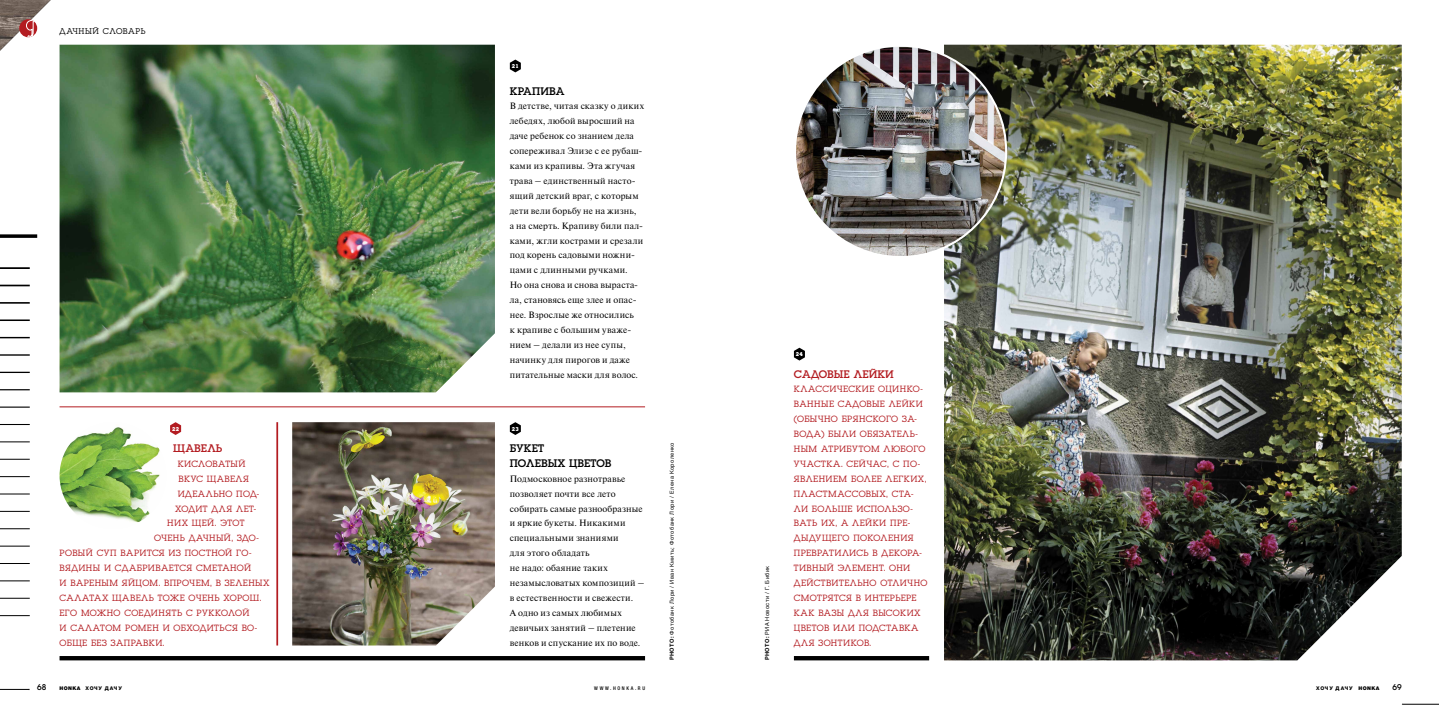
<style>
.page{position:relative;width:1439px;height:720px;background:#fff}
.page>*{position:absolute;margin:0;border:0;box-sizing:border-box;transform-origin:0 0}
.t1{font:11.46px/14.9px "Luga";letter-spacing:.01em;color:#000}
.t2{font:11.46px "Luga";letter-spacing:.01em;color:#b31c21}
.t3{font:9.45px/14.9px "Luga";letter-spacing:.05em;color:#b31c21}
.t4{font:9.45px "Luga";letter-spacing:.03em;color:#b31c21}
.t5{font:9.19px/14.9px "Newton";letter-spacing:.02em;color:#000}
.t6{font:8.66px "Luga";letter-spacing:.065em;color:#000}
.t7{font:8.66px "Luga";color:#000}
.t8{font:700 5.86px "Luga";letter-spacing:.045em;color:#fff}
.t9{font:5.6px "Helvetica Neue LTW1 G";letter-spacing:.07em;color:#000}
.t10{font:800 5.08px "Helvetica Neue LTW1 G";letter-spacing:.165em;color:#000}
.t11{font:500 condensed 5.08px "Helvetica Neue LTW1 G";letter-spacing:.325em;color:#000}
.s1{font-weight:700}
.s2{font-weight:900}
</style>
<div class="page">
<svg style="left:0;top:688px;width:30px;height:2px"></svg>
<hr style="left:1402px;top:703px;width:37px;height:1px;background:#000">
<svg style="left:0;top:0;width:63px;height:63px"></svg>
<svg style="left:0;top:234px;width:37px;height:4px"></svg>
<hr style="left:0;top:267px;width:30px;height:2px;background:#000">
<hr style="left:0;top:284px;width:30px;height:2px;background:#000">
<hr style="left:0;top:302px;width:30px;height:1px;background:#000">
<hr style="left:0;top:319px;width:30px;height:2px;background:#000">
<hr style="left:0;top:337px;width:30px;height:1px;background:#000">
<hr style="left:0;top:354px;width:30px;height:1px;background:#000">
<hr style="left:0;top:371px;width:30px;height:2px;background:#000">
<hr style="left:0;top:389px;width:30px;height:1px;background:#000">
<hr style="left:0;top:406px;width:30px;height:1px;background:#000">
<hr style="left:0;top:424px;width:30px;height:1px;background:#000">
<hr style="left:0;top:441px;width:30px;height:1px;background:#000">
<hr style="left:0;top:458px;width:30px;height:1px;background:#000">
<hr style="left:0;top:476px;width:30px;height:1px;background:#000">
<hr style="left:0;top:493px;width:30px;height:1px;background:#000">
<hr style="left:0;top:511px;width:30px;height:1px;background:#000">
<hr style="left:0;top:528px;width:30px;height:1px;background:#000">
<hr style="left:0;top:545px;width:30px;height:1px;background:#000">
<hr style="left:0;top:563px;width:30px;height:1px;background:#000">
<hr style="left:0;top:580px;width:30px;height:1px;background:#000">
<hr style="left:0;top:598px;width:30px;height:1px;background:#000">
<hr style="left:0;top:615px;width:30px;height:1px;background:#000">
<img style="left:60px;top:45px;width:435px;height:347px">
<img style="left:292px;top:422px;width:203px;height:223px">
<svg style="left:510px;top:60px;width:11px;height:12px"></svg>
<svg style="left:510px;top:422px;width:11px;height:13px"></svg>
<svg style="left:170px;top:422px;width:11px;height:13px"></svg>
<img style="left:60px;top:422px;width:106px;height:106px;border-radius:53px">
<img style="left:944px;top:45px;width:457px;height:615px">
<img style="left:797px;top:46px;width:209px;height:210px">
<svg style="left:794px;top:347px;width:11px;height:13px"></svg>
<div style="left:60px;top:655px;width:585px;height:5px;background:#000"></div>
<div style="left:794px;top:655px;width:135px;height:5px;background:#000"></div>
<hr style="left:60px;top:406px;width:585px;height:1px;background:#b31c21">
<hr style="left:276px;top:422px;width:2px;height:223px;background:#b31c21">
<p class="t6" style="left:60px;top:27px;width:87px">ДАЧНЫЙ СЛОВАРЬ</p>
<p class="t8" style="left:512px;top:63px;width:8px">21</p>
<p class="t1" style="left:510px;top:84px;width:56px">КРАПИВА</p>
<p class="t5" style="left:510px;top:98px;width:136px">В детстве, читая сказку о диких лебедях, любой выросший на даче ребенок со знанием дела сопереживал Элизе с ее рубаш&shy;ками из крапивы. Эта жгучая трава – единственный насто&shy;ящий детский враг, с которым дети вели борьбу не на жизнь,<br>а на смерть. Крапиву били пал&shy;ками, жгли кострами и срезали под корень садовыми ножни&shy;цами с длинными ручками.<br>Но она снова и снова выраста&shy;ла, становясь еще злее и опас&shy;нее. Взрослые же относились<br>к крапиве с большим уваже&shy;нием – делали из нее супы, начинку для пирогов и даже питательные маски для волос.</p>
<p class="t8" style="left:172px;top:425px;width:8px">22</p>
<p class="t8" style="left:512px;top:425px;width:8px">23</p>
<p class="t2" style="left:173px;top:442px;width:51px">ЩАВЕЛЬ</p>
<p class="t4" style="left:178px;top:459px;width:69px">КИСЛОВАТЫЙ</p>
<p class="t3" style="left:179px;top:471px;width:72px">ВКУС ЩАВЕЛЯ</p>
<p class="t3" style="left:178px;top:486px;width:83px">ИДЕАЛЬНО ПОД-</p>
<p class="t3" style="left:175px;top:501px;width:83px">ХОДИТ ДЛЯ ЛЕТ-</p>
<p class="t3" style="left:167px;top:516px;width:79px">НИХ ЩЕЙ. ЭТОТ</p>
<p class="t3" style="left:154px;top:530px;width:106px">ОЧЕНЬ ДАЧНЫЙ, ЗДО-</p>
<p class="t3" style="left:60px;top:545px;width:193px">РОВЫЙ СУП ВАРИТСЯ ИЗ ПОСТНОЙ ГО-</p>
<p class="t3" style="left:60px;top:560px;width:193px">ВЯДИНЫ И СДАБРИВАЕТСЯ СМЕТАНОЙ</p>
<p class="t3" style="left:60px;top:575px;width:212px">И ВАРЕНЫМ ЯЙЦОМ. ВПРОЧЕМ, В ЗЕЛЕНЫХ</p>
<p class="t3" style="left:60px;top:590px;width:203px">САЛАТАХ ЩАВЕЛЬ ТОЖЕ ОЧЕНЬ ХОРОШ.</p>
<p class="t3" style="left:60px;top:605px;width:191px">ЕГО МОЖНО СОЕДИНЯТЬ С РУККОЛОЙ</p>
<p class="t3" style="left:60px;top:620px;width:199px">И САЛАТОМ РОМЕН И ОБХОДИТЬСЯ ВО-</p>
<p class="t3" style="left:60px;top:635px;width:107px">ОБЩЕ БЕЗ ЗАПРАВКИ.</p>
<p class="t1" style="left:510px;top:441px;width:103px">БУКЕТ<br>ПОЛЕВЫХ ЦВЕТОВ</p>
<p class="t5" style="left:510px;top:470px;width:136px">Подмосковное разнотравье позволяет почти все лето собирать самые разнообразные и яркие букеты. Никакими специальными знаниями<br>для этого обладать<br>не надо: обаяние таких незамысловатых композиций – в естественности и свежести.<br>А одно из самых любимых девичьих занятий – плетение венков и спускание их по воде.</p>
<p class="t9" style="left:668px;top:660px;width:219px;rotate:-90deg"><span class="s1">PHOTO:</span> Фотобанк Лори / Иван Кмить; Фотобанк Лори / Елена Короленко</p>
<p class="t9" style="left:763px;top:660px;width:96px;rotate:-90deg"><span class="s1">PHOTO:</span> РИА Новости / Г. Бибик</p>
<p class="t8" style="left:796px;top:351px;width:8px">24</p>
<p class="t2" style="left:794px;top:368px;width:102px">САДОВЫЕ ЛЕЙКИ</p>
<p class="t3" style="left:794px;top:382px;width:135px">КЛАССИЧЕСКИЕ ОЦИНКО-<br>ВАННЫЕ САДОВЫЕ ЛЕЙКИ (ОБЫЧНО БРЯНСКОГО ЗА-<br>ВОДА) БЫЛИ ОБЯЗАТЕЛЬ-<br>НЫМ АТРИБУТОМ ЛЮБОГО<br>УЧАСТКА. СЕЙЧАС, С ПО-<br>ЯВЛЕНИЕМ БОЛЕЕ ЛЕГКИХ,<br>ПЛАСТМАССОВЫХ, СТА-<br>ЛИ БОЛЬШЕ ИСПОЛЬЗО-<br>ВАТЬ ИХ, А ЛЕЙКИ ПРЕ-<br>ДЫДУЩЕГО ПОКОЛЕНИЯ<br>ПРЕВРАТИЛИСЬ В ДЕКОРА-<br>ТИВНЫЙ ЭЛЕМЕНТ. ОНИ<br>ДЕЙСТВИТЕЛЬНО ОТЛИЧНО<br>СМОТРЯТСЯ В ИНТЕРЬЕРЕ<br>КАК ВАЗЫ ДЛЯ ВЫСОКИХ<br>ЦВЕТОВ ИЛИ ПОДСТАВКА<br>ДЛЯ ЗОНТИКОВ.</p>
<p class="t7" style="left:37px;top:682px;width:11px">68</p>
<p class="t10" style="left:60px;top:685px;width:64px"><span class="s2">HONKA</span> ХОЧУ ДАЧУ</p>
<p class="t11" style="left:594px;top:685px;width:52px">WWW.HONKA.RU</p>
<p class="t10" style="left:1316px;top:685px;width:65px">ХОЧУ ДАЧУ <span class="s2">HONKA</span></p>
<p class="t7" style="left:1392px;top:682px;width:11px">69</p>
</div>
